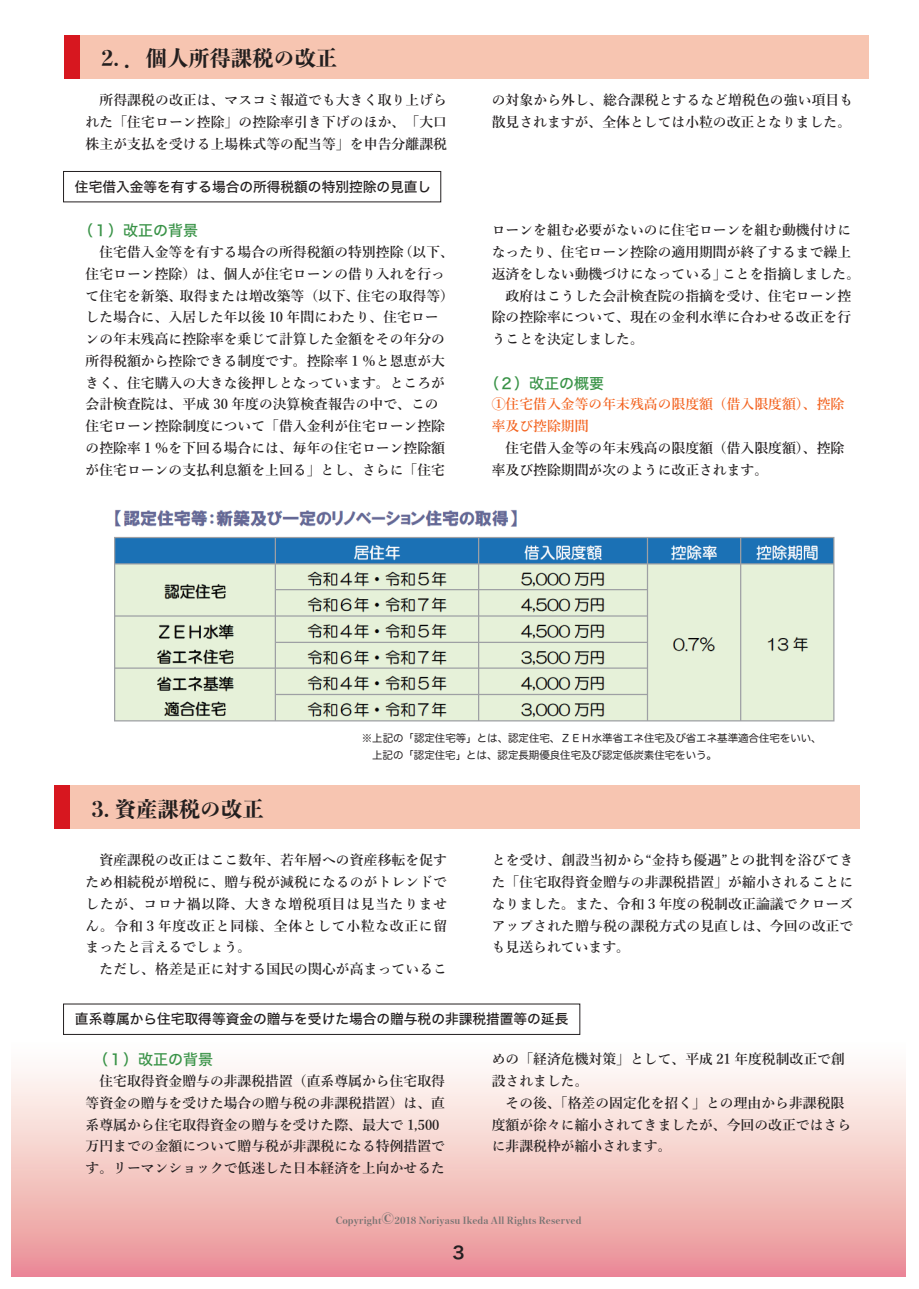
<style>
.page{position:relative;width:919px;height:1289px;background:#fff}
.page>*{position:absolute;margin:0;border:0;box-sizing:border-box;transform-origin:0 0}
.t1{font:800 21.3px "Yu Min";color:#231f1f}
.t2{font:16.95px "Hira Kaku Pro N W6";color:#231f20}
.t3{font:15px "Hiragino Sans W5";color:#389246}
.t4{font:600 13.8px/21.8px "Yu Min";color:#231f20}
.t5{font:13.8px "Hiragino Sans W5";color:#231f1f}
.t6{font:600 13.8px/21.8px "Yu Min";color:#f36421}
.t7{font:10.5px/16.5px "Hira Maru Pro N W4";letter-spacing:-.005em;color:#231f20}
.t8{font:800 9.6px "Yu Min";letter-spacing:.015em;color:#767372}
.s1{font-size:14.85px}
</style>
<div class="page">
<div style="left:12px;top:1040px;width:893px;height:236px;background:linear-gradient(to bottom,#fff,#eb9295)"></div>
<div style="left:63px;top:171px;width:378px;height:31px;border:1px solid #231f20"></div>
<div style="left:70px;top:785px;width:789px;height:44px;background:#f7c5b1"></div>
<div style="left:54px;top:785px;width:16px;height:44px;background:#d7171f"></div>
<img style="left:114px;top:509px;width:721px;height:213px">
<div style="left:80px;top:35px;width:788px;height:44px;background:#f7c5b1"></div>
<div style="left:64px;top:35px;width:16px;height:44px;background:#d7171f"></div>
<h1 class="t1" style="left:101px;top:42px;width:238px">2. ．個人所得課税の改正</h1>
<p class="t4" style="left:85px;top:89px;width:363px;text-align:justify">　所得課税の改正は、マスコミ報道でも大きく取り上げられた「住宅ローン控除」の控除率引き下げのほか、「大口株主が支払を受ける上場株式等の配当等」を申告分離課税</p>
<p class="t4" style="left:491px;top:89px;width:363px">の対象から外し、総合課税とするなど増税色の強い項目も散見されますが、全体としては小粒の改正となりました。</p>
<p class="t5" style="left:75px;top:174px;width:358px">住宅借入金等を有する場合の所得税額の特別控除の見直し</p>
<p class="t3" style="left:78px;top:217px;width:121px">（１）改正の背景</p>
<p class="t4" style="left:85px;top:241px;width:370px">　住宅借入金等を有する場合の所得税額の特別控除（以下、住宅ローン控除）は、個人が住宅ローンの借り入れを行って住宅を新築、取得または増改築等（以下、住宅の取得等）した場合に、入居した年以後 10 年間にわたり、住宅ローンの年末残高に控除率を乗じて計算した金額をその年分の所得税額から控除できる制度です。控除率１％と恩恵が大きく、住宅購入の大きな後押しとなっています。ところが会計検査院は、平成 30 年度の決算検査報告の中で、この住宅ローン控除制度について「借入金利が住宅ローン控除の控除率１％を下回る場合には、毎年の住宅ローン控除額が住宅ローンの支払利息額を上回る」とし、さらに「住宅</p>
<p class="t4" style="left:491px;top:219px;width:370px">ローンを組む必要がないのに住宅ローンを組む動機付けになったり、住宅ローン控除の適用期間が終了するまで繰上返済をしない動機づけになっている」ことを指摘しました。　政府はこうした会計検査院の指摘を受け、住宅ローン控除の控除率について、現在の金利水準に合わせる改正を行うことを決定しました。</p>
<p class="t3" style="left:484px;top:369px;width:121px">（２）改正の概要</p>
<p class="t6" style="left:491px;top:393px;width:354px">①住宅借入金等の年末残高の限度額（借入限度額）、控除率及び控除期間</p>
<p class="t4" style="left:491px;top:437px;width:354px">　住宅借入金等の年末残高の限度額（借入限度額）、控除率及び控除期間が次のように改正されます。</p>
<h1 class="t1" style="left:91px;top:792px;width:174px">3. 資産課税の改正</h1>
<p class="t7" style="left:372px;top:729px;width:451px;text-indent:-10px">※上記の「認定住宅等」とは、認定住宅、ＺＥＨ水準省エネ住宅及び省エネ基準適合住宅をいい、上記の「認定住宅」とは、認定長期優良住宅及び認定低炭素住宅をいう。</p>
<p class="t4" style="left:85px;top:849px;width:363px">　資産課税の改正はここ数年、若年層への資産移転を促すため相続税が増税に、贈与税が減税になるのがトレンドでしたが、コロナ禍以降、大きな増税項目は見当たりません。令和３年度改正と同様、全体として小粒な改正に留まったと言えるでしょう。<br>　ただし、格差是正に対する国民の関心が高まっているこ</p>
<p class="t4" style="left:491px;top:849px;width:363px;text-align:justify">とを受け、創設当初から“金持ち優遇”との批判を浴びてきた「住宅取得資金贈与の非課税措置」が縮小されることになりました。また、令和３年度の税制改正論議でクローズアップされた贈与税の課税方式の見直しは、今回の改正でも見送られています。</p>
<p class="t5" style="left:75px;top:1006px;width:549px">直系尊属から住宅取得等資金の贈与を受けた場合の贈与税の非課税措置等の延長　　　　</p>
<p class="t3" style="left:85px;top:1046px;width:129px">　（１）改正の背景</p>
<p class="t4" style="left:85px;top:1070px;width:361px">　住宅取得資金贈与の非課税措置（直系尊属から住宅取得等資金の贈与を受けた場合の贈与税の非課税措置）は、直系尊属から住宅取得資金の贈与を受けた際、最大で 1,500万円までの金額について贈与税が非課税になる特例措置です。リーマンショックで低迷した日本経済を上向かせるた</p>
<p class="t4" style="left:491px;top:1048px;width:361px">めの「経済危機対策」として、平成 21 年度税制改正で創設されました。<br>　その後、「格差の固定化を招く」との理由から非課税限度額が徐々に縮小されてきましたが、今回の改正ではさらに非課税枠が縮小されます。</p>
<p class="t8" style="left:336px;top:1213px;width:247px">Copyright<span class="s1">©</span>2018 Noriyasu Ikeda All Rights Reserved</p>
<p class="t2" style="left:452px;top:1236px;width:14px">3</p>
</div>
